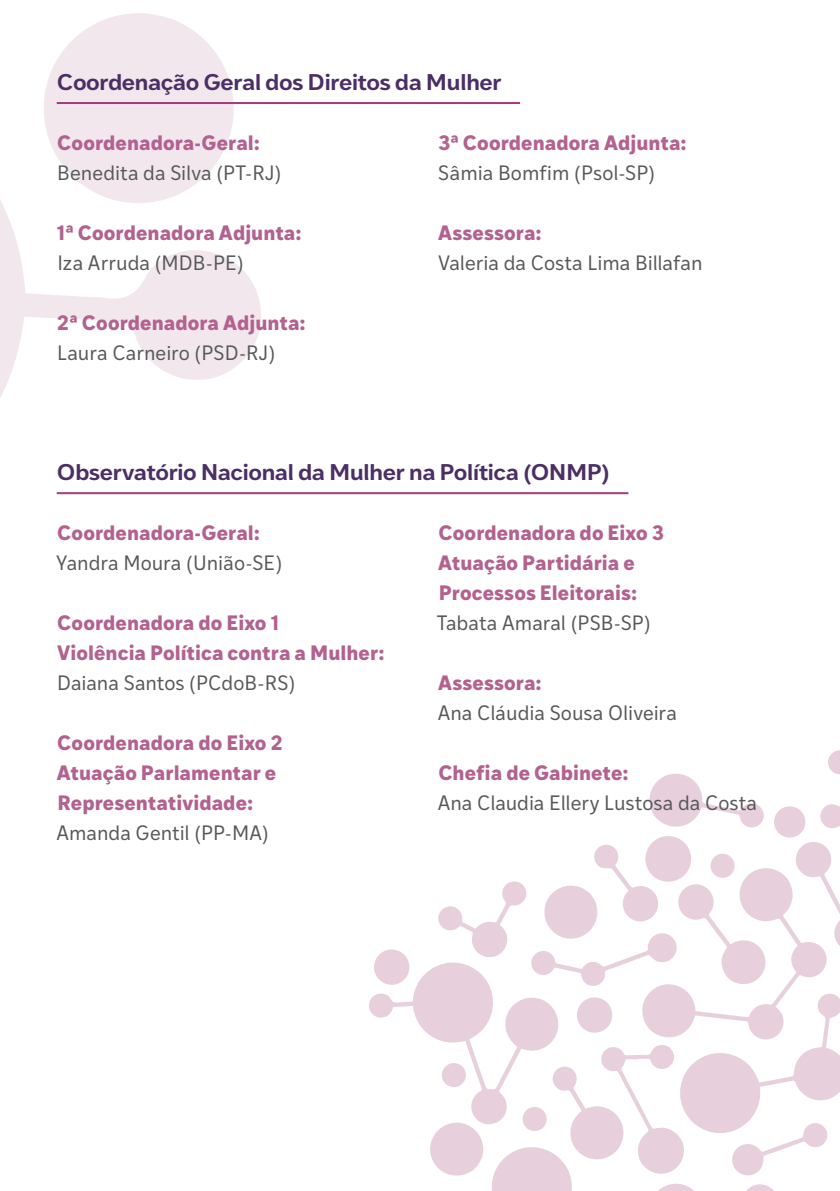
<style>
.page{position:relative;width:840px;height:1191px;background:#fff}
.page>*{position:absolute;margin:0;border:0;box-sizing:border-box;transform-origin:0 0}
.t1{font:600 21.8px "Ivy Style Sans";letter-spacing:-.03em;color:#4b2e65;scale:1.1 1}
.t2{font:700 20px/30px "Ivy Style Sans";letter-spacing:.005em;color:#b3618f}
.t3{font:20px "Ivy Style Sans";color:#57585a}
</style>
<div class="page">
<svg style="left:369px;top:750px;width:470px;height:441px"></svg>
<svg style="left:0;top:200px;width:261px;height:198px"></svg>
<svg style="left:43px;top:13px;width:191px;height:190px"></svg>
<hr style="left:57px;top:102px;width:462px;height:2px;background:#a53a7c">
<hr style="left:57px;top:492px;width:571px;height:2px;background:#a53a7c">
<p class="t1" style="left:57px;top:65px;width:406px">Coordenação Geral dos Direitos da Mulher</p>
<p class="t2" style="left:57px;top:126px;width:204px">Coordenadora-Geral:</p>
<p class="t3" style="left:57px;top:158px;width:226px">Benedita da Silva (PT-RJ)</p>
<p class="t2" style="left:56px;top:216px;width:246px">1ª Coordenadora Adjunta:</p>
<p class="t3" style="left:57px;top:248px;width:188px">Iza Arruda (MDB-PE)</p>
<p class="t2" style="left:57px;top:306px;width:250px">2ª Coordenadora Adjunta:</p>
<p class="t3" style="left:57px;top:338px;width:219px">Laura Carneiro (PSD-RJ)</p>
<p class="t2" style="left:438px;top:126px;width:250px">3ª Coordenadora Adjunta:</p>
<p class="t3" style="left:438px;top:158px;width:218px">Sâmia Bomfim (Psol-SP)</p>
<p class="t2" style="left:438px;top:216px;width:105px">Assessora:</p>
<p class="t3" style="left:438px;top:248px;width:266px">Valeria da Costa Lima Billafan</p>
<p class="t1" style="left:57px;top:455px;width:504px">Observatório Nacional da Mulher na Política (ONMP)</p>
<p class="t2" style="left:57px;top:516px;width:204px">Coordenadora-Geral:</p>
<p class="t3" style="left:56px;top:548px;width:227px">Yandra Moura (União-SE)</p>
<p class="t2" style="left:57px;top:606px;width:329px">Coordenadora do Eixo 1<br>Violência Política contra a Mulher:</p>
<p class="t3" style="left:57px;top:668px;width:239px">Daiana Santos (PCdoB-RS)</p>
<p class="t2" style="left:57px;top:726px;width:227px">Coordenadora do Eixo 2<br>Atuação Parlamentar e<br>Representatividade:</p>
<p class="t3" style="left:56px;top:818px;width:214px">Amanda Gentil (PP-MA)</p>
<p class="t2" style="left:438px;top:516px;width:227px">Coordenadora do Eixo 3<br>Atuação Partidária e<br>Processos Eleitorais:</p>
<p class="t3" style="left:436px;top:608px;width:215px">Tabata Amaral (PSB-SP)</p>
<p class="t2" style="left:438px;top:666px;width:105px">Assessora:</p>
<p class="t3" style="left:437px;top:698px;width:240px">Ana Cláudia Sousa Oliveira</p>
<p class="t2" style="left:438px;top:756px;width:192px">Chefia de Gabinete:</p>
<p class="t3" style="left:437px;top:788px;width:321px">Ana Claudia Ellery Lustosa da Costa</p>
</div>
